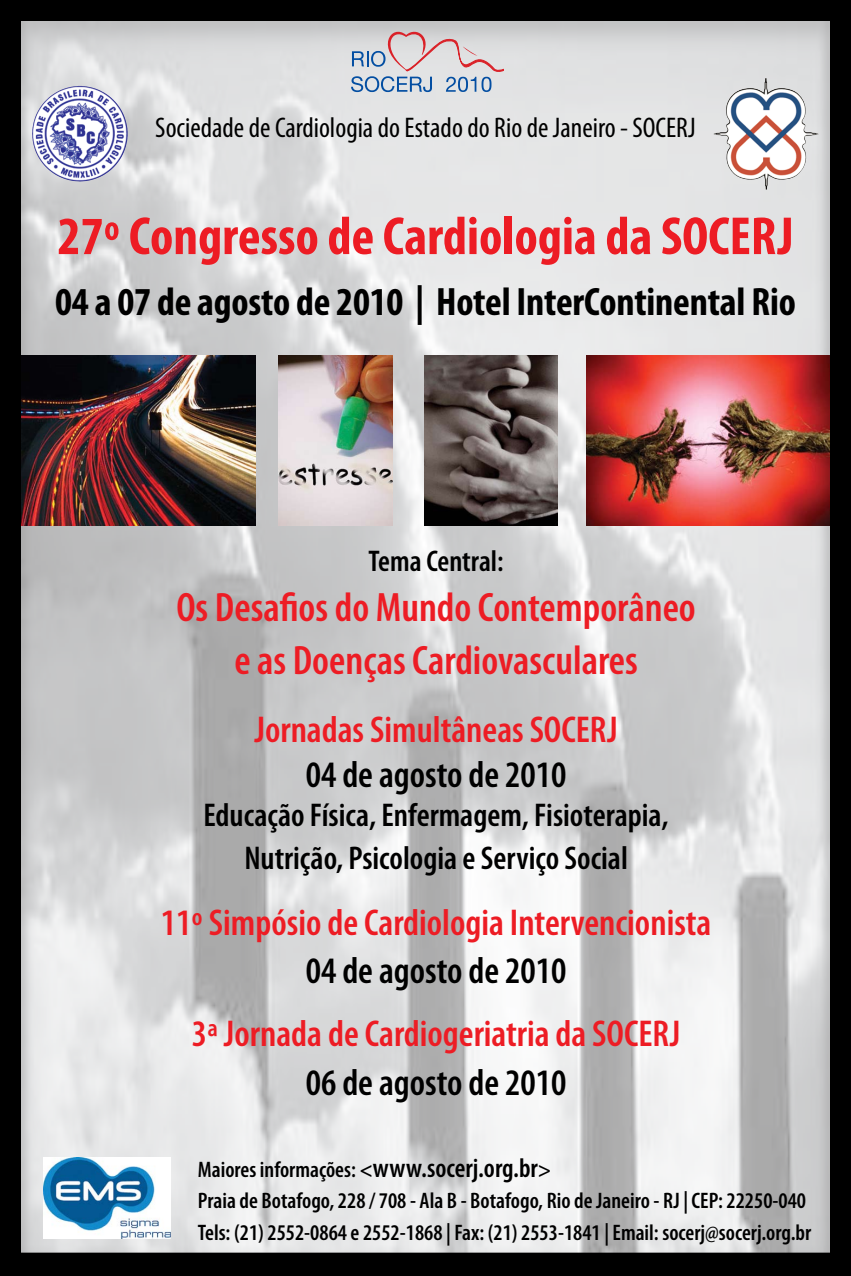
<style>
.page{position:relative;width:851px;height:1276px;background:#fff}
.page>*{position:absolute;margin:0;border:0;box-sizing:border-box;transform-origin:0 0}
.t1{font:700 condensed 54px "Myriad Pro";color:#ed1c24}
.t2{font:600 condensed 41.25px/53.8px "Myriad Pro";color:#ed1c24;text-align:center}
.t3{font:700 condensed 39.75px "Myriad Pro";letter-spacing:-.005em;color:#000}
.t4{font:600 condensed 37.5px "Myriad Pro";color:#ed1c24}
.t5{font:600 condensed 37.5px "Myriad Pro";color:#000}
.t6{font:600 condensed 33px/42.8px "Myriad Pro";color:#000;text-align:center}
.t7{font:600 condensed 30px "Myriad Pro";color:#000}
.t8{font:condensed 28.5px "Myriad Pro";color:#000}
.t9{font:600 condensed 22.5px/31.5px "Myriad Pro";color:#000}
.s1{font-size:27px}
</style>
<div class="page">
<div style="left:0;top:0;width:850px;height:1276px;background:linear-gradient(to right,#000,#000)"></div>
<img style="left:21px;top:21px;width:808px;height:1231px">
<img style="left:713px;top:78px;width:105px;height:111px">
<img style="left:109px;top:100px;width:19px;height:71px">
<div style="left:343px;top:22px;width:165px;height:89px;background:#e3e4e4"></div>
<svg style="left:351px;top:23px;width:152px;height:69px"></svg>
<img style="left:21px;top:355px;width:234px;height:170px">
<img style="left:279px;top:355px;width:113px;height:170px">
<img style="left:424px;top:355px;width:133px;height:170px">
<img style="left:586px;top:355px;width:243px;height:170px">
<img style="left:43px;top:1157px;width:128px;height:82px">
<svg style="left:0;top:1252px;width:850px;height:4px;background:#212121"></svg>
<p class="t8" style="left:155px;top:111px;width:542px">Sociedade de Cardiologia do Estado do Rio de Janeiro - SOCERJ</p>
<h1 class="t1" style="left:57px;top:202px;width:737px">27º Congresso de Cardiologia da SOCERJ</h1>
<h3 class="t3" style="left:55px;top:276px;width:742px">04 a 07 de agosto de 2010 | Hotel InterContinental Rio</h3>
<h3 class="t7" style="left:368px;top:542px;width:137px">Tema Central:</h3>
<h2 class="t2" style="left:176px;top:579px;width:521px">Os Desafios do Mundo Contemporâneo e as Doenças Cardiovasculares</h2>
<h3 class="t4" style="left:254px;top:706px;width:365px">Jornadas Simultâneas SOCERJ</h3>
<h3 class="t5" style="left:306px;top:751px;width:262px">04 de agosto de 2010</h3>
<h3 class="t6" style="left:203px;top:793px;width:466px">Educação Física, Enfermagem, Fisioterapia,<br>Nutrição, Psicologia e Serviço Social</h3>
<h3 class="t4" style="left:161px;top:899px;width:552px">11º Simpósio de Cardiologia Intervencionista</h3>
<h3 class="t5" style="left:306px;top:948px;width:262px">04 de agosto de 2010</h3>
<h3 class="t4" style="left:192px;top:1011px;width:490px">3ª Jornada de Cardiogeriatria da SOCERJ</h3>
<h3 class="t5" style="left:306px;top:1059px;width:262px">06 de agosto de 2010</h3>
<p class="t9" style="left:198px;top:1153px;width:614px">Maiores informações: &lt;<span class="s1">www.socerj.org.br</span>&gt;<br>Praia de Botafogo, 228 / 708 - Ala B - Botafogo, Rio de Janeiro - RJ | CEP: 22250-040<br>Tels: (21) 2552-0864 e 2552-1868 | Fax: (21) 2553-1841 | Email: socerj@socerj.org.br</p>
</div>
